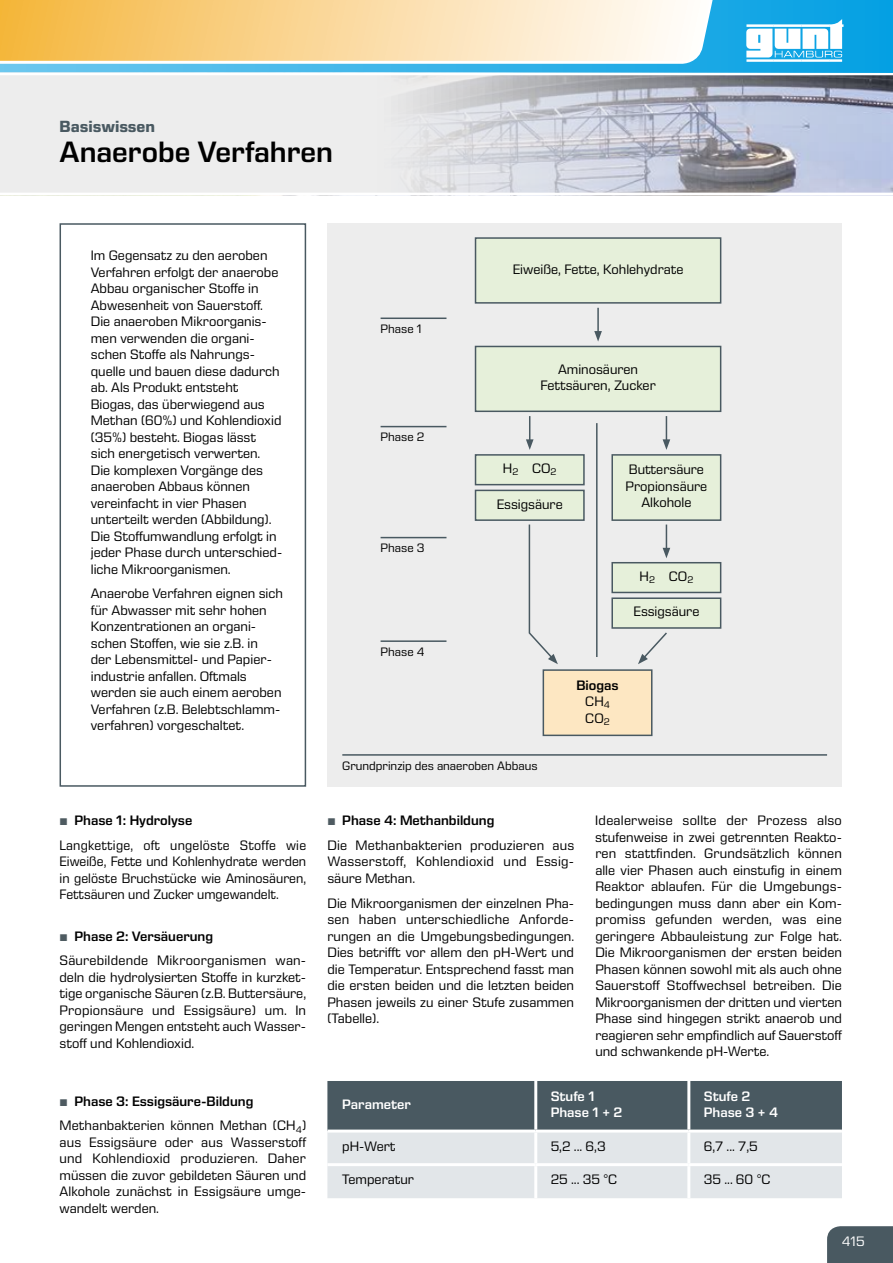
<style>
.page{position:relative;width:893px;height:1263px;background:#fff}
.page>*{position:absolute;margin:0;border:0;box-sizing:border-box;transform-origin:0 0}
.t1{font:700 59.7px "gunt 2 E Symbol";color:#fff}
.t2{font:600 30px "Eurostile Next LT Pro";color:#000}
.t3{font:700 16.5px "Eurostile Next LT Pro";color:#495961}
.t4{font:13.95px/16.5px "Eurostile Next LT Pro";color:#000}
.t5{font:13.95px/24.8px "Eurostile Next LT Pro";letter-spacing:.02em;color:#000}
.t6{font:600 13.95px/16.5px "Eurostile Next LT Pro";color:#fff}
.t7{font:600 13.95px/16.5px "Eurostile Next LT Pro";color:#000;text-align:center}
.t8{font:13.95px "Eurostile Next LT Pro";color:#fff}
.t9{font:12.45px "Eurostile Next LT Pro";color:#000}
.s1{font-weight:400}
.s2{color:#4e5b61}
.s3{font-weight:600}
</style>
<div class="page">
<div style="left:0;top:0;width:893px;height:72px;background:linear-gradient(to right,#6dc8ee,#04a0e3)"></div>
<svg style="left:0;top:0;width:719px;height:65px;background:#f2daa6"></svg>
<svg style="left:0;top:72px;width:893px;height:124px;background:#d2d4db"></svg>
<div style="left:327px;top:223px;width:515px;height:564px;background:#ededed"></div>
<hr style="left:342px;top:754px;width:485px;height:2px;background:#495961">
<hr style="left:381px;top:640px;width:65px;height:2px;background:#495961">
<hr style="left:381px;top:537px;width:65px;height:1px;background:#495961">
<hr style="left:381px;top:426px;width:65px;height:1px;background:#495961">
<hr style="left:381px;top:317px;width:65px;height:2px;background:#495961">
<div style="left:475px;top:238px;width:246px;height:65px;background:#e6f0da"></div>
<div style="left:475px;top:237px;width:246px;height:67px;border:2px solid #495961"></div>
<div style="left:475px;top:346px;width:246px;height:65px;background:#e6f0da"></div>
<div style="left:475px;top:346px;width:246px;height:66px;border:2px solid #495961"></div>
<div style="left:475px;top:455px;width:109px;height:30px;background:#e6f0da"></div>
<div style="left:475px;top:454px;width:110px;height:31px;border:2px solid #495961"></div>
<div style="left:612px;top:563px;width:109px;height:29px;background:#e6f0da"></div>
<div style="left:611px;top:562px;width:110px;height:31px;border:2px solid #495961"></div>
<div style="left:612px;top:455px;width:109px;height:65px;background:#e6f0da"></div>
<div style="left:611px;top:454px;width:110px;height:67px;border:2px solid #495961"></div>
<div style="left:543px;top:670px;width:109px;height:65px;background:#fde7c2"></div>
<div style="left:543px;top:669px;width:109px;height:67px;border:2px solid #495961"></div>
<div style="left:475px;top:490px;width:109px;height:30px;background:#e6f0da"></div>
<div style="left:475px;top:490px;width:110px;height:31px;border:2px solid #495961"></div>
<div style="left:612px;top:598px;width:109px;height:30px;background:#e6f0da"></div>
<div style="left:611px;top:597px;width:110px;height:32px;border:2px solid #495961"></div>
<svg style="left:526px;top:416px;width:8px;height:34px"></svg>
<hr style="left:597px;top:308px;width:2px;height:25px;background:#495961">
<svg style="left:594px;top:331px;width:8px;height:11px"></svg>
<svg style="left:663px;top:416px;width:7px;height:34px"></svg>
<svg style="left:663px;top:524px;width:7px;height:34px"></svg>
<svg style="left:638px;top:632px;width:29px;height:32px"></svg>
<svg style="left:528px;top:524px;width:30px;height:140px"></svg>
<hr style="left:596px;top:423px;width:2px;height:234px;background:#495961">
<div style="left:60px;top:223px;width:246px;height:564px;border:2px solid #495961"></div>
<svg style="left:327px;top:1081px;width:515px;height:117px;background:#a0a9ae"></svg>
<hr style="left:534px;top:1081px;width:3px;height:48px;background:#fff">
<hr style="left:687px;top:1081px;width:3px;height:48px;background:#fff">
<hr style="left:327px;top:1129px;width:209px;height:3px;background:#fff">
<hr style="left:536px;top:1129px;width:153px;height:3px;background:#fff">
<hr style="left:534px;top:1132px;width:3px;height:31px;background:#fff">
<hr style="left:689px;top:1129px;width:153px;height:3px;background:#fff">
<hr style="left:687px;top:1132px;width:3px;height:31px;background:#fff">
<hr style="left:327px;top:1163px;width:209px;height:3px;background:#fff">
<hr style="left:536px;top:1163px;width:153px;height:3px;background:#fff">
<hr style="left:534px;top:1166px;width:3px;height:32px;background:#fff">
<hr style="left:689px;top:1163px;width:153px;height:3px;background:#fff">
<hr style="left:687px;top:1166px;width:3px;height:32px;background:#fff">
<div style="left:827px;top:1226px;width:66px;height:37px;background:#495961"></div>
<svg style="left:746px;top:24px;width:28px;height:38px"></svg>
<p class="t3" style="left:60px;top:117px;width:97px">Basiswissen</p>
<h2 class="t2" style="left:60px;top:135px;width:275px">Anaerobe Verfahren</h2>
<p class="t4" style="left:91px;top:247px;width:193px">Im Gegensatz zu den aeroben<br>Verfahren erfolgt der anaerobe<br>Abbau organischer Stoffe in<br>Abwesenheit von Sauerstoff.<br>Die anaeroben Mikroorganis&shy;men verwenden die organi&shy;schen Stoffe als Nahrungs&shy;quelle und bauen diese dadurch ab. Als Produkt entsteht<br>Biogas, das überwiegend aus<br>Methan (60%) und Kohlendioxid (35%) besteht. Biogas lässt sich energetisch verwerten.<br>Die komplexen Vorgänge des anaeroben Abbaus können vereinfacht in vier Phasen unterteilt werden (Abbildung).<br>Die Stoffumwandlung erfolgt in jeder Phase durch unterschied&shy;liche Mikroorganismen.</p>
<p class="t4" style="left:91px;top:585px;width:194px">Anaerobe Verfahren eignen sich für Abwasser mit sehr hohen<br>Konzentrationen an organi&shy;schen Stoffen, wie sie z.B. in<br>der Lebensmittel- und Papier&shy;industrie anfallen. Oftmals werden sie auch einem aeroben<br>Verfahren (z.B. Belebtschlamm&shy;verfahren) vorgeschaltet.</p>
<p class="t9" style="left:381px;top:322px;width:43px">Phase 1</p>
<p class="t9" style="left:381px;top:430px;width:45px">Phase 2</p>
<p class="t9" style="left:381px;top:541px;width:45px">Phase 3</p>
<p class="t9" style="left:381px;top:645px;width:45px">Phase 4</p>
<p class="t4" style="left:513px;top:261px;width:172px">Eiweiße, Fette, Kohlehydrate</p>
<p class="t4" style="left:540px;top:361px;width:117px;text-align:center">Aminosäuren<br>Fettsäuren, Zucker</p>
<p class="t4" style="left:503px;top:460px;width:55px">H<sub>2</sub> CO<sub>2</sub></p>
<p class="t4" style="left:497px;top:496px;width:68px">Essigsäure</p>
<p class="t4" style="left:626px;top:461px;width:83px;text-align:center">Buttersäure<br>Propionsäure<br>Alkohole</p>
<p class="t4" style="left:640px;top:568px;width:55px">H<sub>2</sub> CO<sub>2</sub></p>
<p class="t4" style="left:633px;top:604px;width:68px">Essigsäure</p>
<p class="t7" style="left:576px;top:677px;width:44px">Biogas<br><span class="s1">CH</span><sub>4<br></sub><span class="s1">CO</span><sub>2</sub></p>
<p class="t9" style="left:342px;top:759px;width:197px">Grundprinzip des anaeroben Abbaus</p>
<h1 class="t1" style="left:773px;top:11px;width:75px">◆■▼</h1>
<p class="t5" style="left:60px;top:808px;width:248px"><span class="s2">•</span> <span class="s3">Phase 1: Hydrolyse<br></span>Langkettige, oft ungelöste Stoffe wie</p>
<p class="t4" style="left:60px;top:853px;width:248px;text-align:justify">Eiweiße, Fette und Kohlenhydrate werden in gelöste Bruchstücke wie Aminosäuren, Fettsäuren und Zucker umgewandelt.</p>
<p class="t4" style="left:60px;top:924px;width:248px;line-height:24.8px"><span class="s2">•</span> <span class="s3">Phase 2: Versäuerung<br></span>Säurebildende Mikroorganismen wan-</p>
<p class="t4" style="left:60px;top:969px;width:248px;text-align:justify">deln die hydrolysierten Stoffe in kurzket&shy;tige organische Säuren (z.B. Buttersäure, Propionsäure und Essigsäure) um. In geringen Mengen entsteht auch Wasser&shy;stoff und Kohlendioxid.</p>
<p class="t4" style="left:60px;top:1089px;width:248px;line-height:24.8px"><span class="s2">•</span> <span class="s3">Phase 3: Essigsäure-Bildung<br></span>Methanbakterien können Methan (CH<sub>4</sub>)</p>
<p class="t4" style="left:60px;top:1134px;width:248px;text-align:justify">aus Essigsäure oder aus Wasserstoff und Kohlendioxid produzieren. Daher müssen die zuvor gebildeten Säuren und Alkohole zunächst in Essigsäure umge&shy;wandelt werden.</p>
<p class="t4" style="left:327px;top:808px;width:248px;line-height:24.8px"><span class="s2">•</span> <span class="s3">Phase 4: Methanbildung<br></span>Die Methanbakterien produzieren aus</p>
<p class="t4" style="left:327px;top:853px;width:248px">Wasserstoff, Kohlendioxid und Essig&shy;säure Methan.</p>
<p class="t4" style="left:327px;top:895px;width:248px;text-align:justify">Die Mikroorganismen der einzelnen Pha&shy;sen haben unterschiedliche Anforde&shy;rungen an die Umgebungsbedingungen.<br>Dies betrifft vor allem den pH-Wert und die Temperatur. Entsprechend fasst man die ersten beiden und die letzten beiden Phasen jeweils zu einer Stufe zusammen (Tabelle).</p>
<p class="t4" style="left:595px;top:812px;width:248px;text-align:justify">Idealerweise sollte der Prozess also stufenweise in zwei getrennten Reakto&shy;ren stattfinden. Grundsätzlich können alle vier Phasen auch einstufig in einem Reaktor ablaufen. Für die Umgebungs&shy;bedingungen muss dann aber ein Kom&shy;promiss gefunden werden, was eine geringere Abbauleistung zur Folge hat.<br>Die Mikroorganismen der ersten beiden Phasen können sowohl mit als auch ohne Sauerstoff Stoffwechsel betreiben. Die Mikroorganismen der dritten und vierten Phase sind hingegen strikt anaerob und reagieren sehr empfindlich auf Sauerstoff und schwankende pH-Werte.</p>
<p class="t6" style="left:342px;top:1096px;width:70px">Parameter</p>
<p class="t6" style="left:551px;top:1088px;width:73px">Stufe 1<br>Phase 1 + 2</p>
<p class="t6" style="left:704px;top:1088px;width:76px">Stufe 2<br>Phase 3 + 4</p>
<p class="t4" style="left:342px;top:1138px;width:55px">pH-Wert</p>
<p class="t4" style="left:551px;top:1138px;width:56px">5,2 ... 6,3</p>
<p class="t4" style="left:704px;top:1138px;width:55px">6,7 ... 7,5</p>
<p class="t4" style="left:342px;top:1171px;width:73px">Temperatur</p>
<p class="t4" style="left:551px;top:1171px;width:68px">25 ... 35 °C</p>
<p class="t4" style="left:704px;top:1171px;width:68px">35 ... 60 °C</p>
<p class="t8" style="left:842px;top:1234px;width:24px">415</p>
</div>
